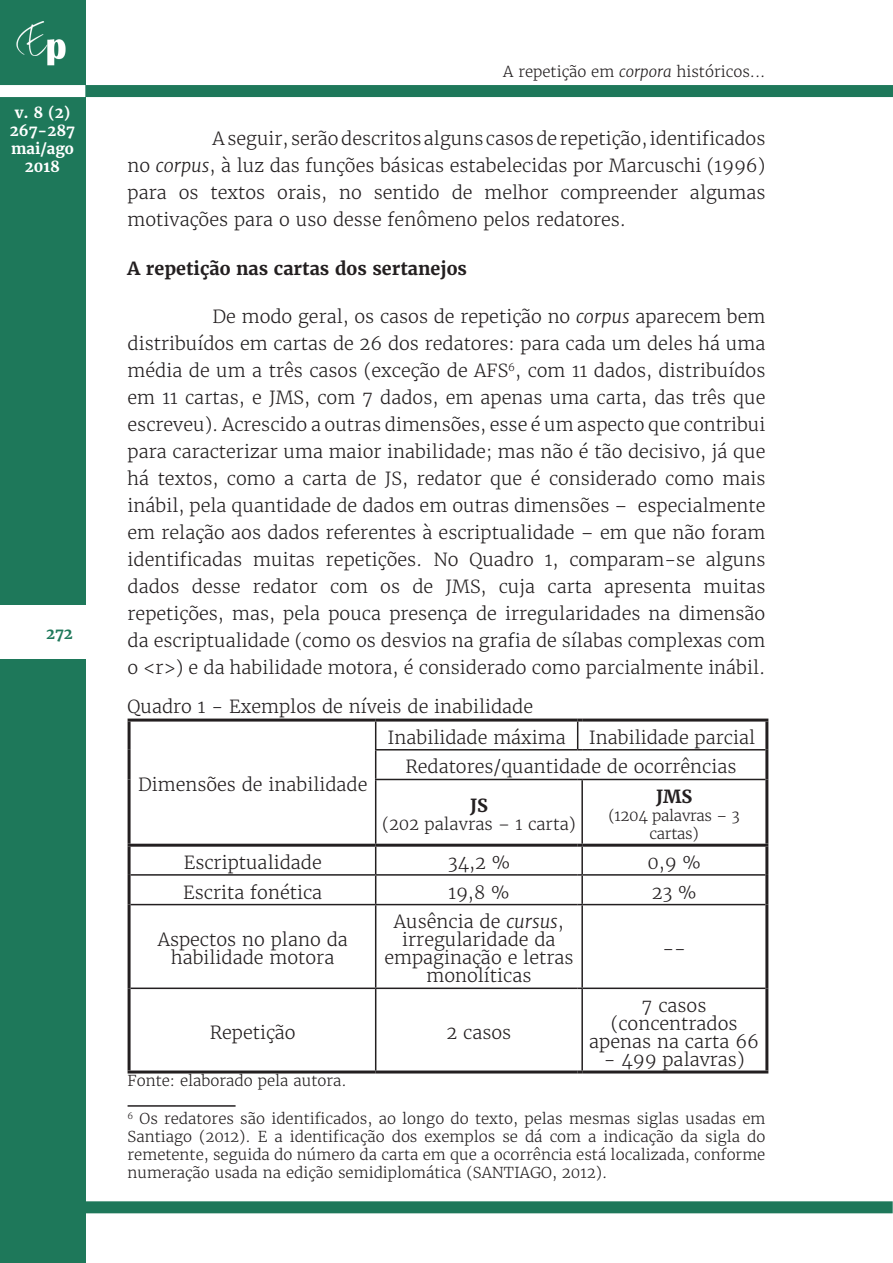
<style>
.page{position:relative;width:893px;height:1263px;background:#fff}
.page>*{position:absolute;margin:0;border:0;box-sizing:border-box;transform-origin:0 0}
.Corpo_do_artigo{font:300 18px/27px "Merriweather";color:#231f20;text-align:justify}
.Tabela{font:300 18px/18px "Merriweather";color:#231f20;text-align:center}
.Título_de_quadro_fig{font:300 18px "Merriweather";color:#231f20}
.Título_de_seção_prim{font:700 18px "Merriweather";color:#231f20}
.Tabela-2{font:700 18px "Merriweather";color:#231f20}
.Tabela-3{font:300 16.5px "Merriweather";color:#231f20}
.Rodapé{font:300 15px/18px "Merriweather";color:#231f20;text-align:justify}
.Fonte_de_quadro{font:300 15px "Merriweather";color:#231f20}
.t1{font:700 15px/18px "Merriweather";color:#fff;text-align:center}
.Tabela-4{font:300 15px/18px "Merriweather";letter-spacing:-.02em;color:#231f20;text-align:center}
.t2{font:700 15px "Merriweather";color:#1e785a}
.s1{font-style:italic}
</style>
<div class="page">
<div style="left:0;top:0;width:85px;height:1263px;background:#1e785a"></div>
<img style="left:16px;top:21px;width:50px;height:45px">
<div style="left:85px;top:85px;width:808px;height:12px;background:#1e785a"></div>
<div style="left:0;top:85px;width:85px;height:12px;background:#fff"></div>
<div style="left:0;top:605px;width:85px;height:53px;background:#fff"></div>
<div style="left:84px;top:1201px;width:809px;height:12px;background:#1e785a"></div>
<hr style="left:375px;top:749px;width:203px;height:1px;background:#231f20">
<svg style="left:375px;top:721px;width:1px;height:58px"></svg>
<hr style="left:582px;top:749px;width:183px;height:1px;background:#231f20">
<hr style="left:375px;top:779px;width:203px;height:1px;background:#231f20">
<hr style="left:375px;top:780px;width:1px;height:64px;background:#231f20">
<hr style="left:582px;top:779px;width:183px;height:1px;background:#231f20">
<hr style="left:581px;top:780px;width:2px;height:64px;background:#231f20">
<hr style="left:581px;top:847px;width:2px;height:27px;background:#231f20">
<hr style="left:131px;top:874px;width:245px;height:2px;background:#231f20">
<hr style="left:376px;top:874px;width:202px;height:2px;background:#231f20">
<svg style="left:375px;top:847px;width:1px;height:57px"></svg>
<hr style="left:582px;top:874px;width:183px;height:2px;background:#231f20">
<hr style="left:581px;top:876px;width:2px;height:28px;background:#231f20">
<hr style="left:131px;top:904px;width:245px;height:1px;background:#231f20">
<hr style="left:376px;top:904px;width:202px;height:1px;background:#231f20">
<hr style="left:375px;top:905px;width:1px;height:82px;background:#231f20">
<hr style="left:582px;top:904px;width:183px;height:1px;background:#231f20">
<hr style="left:581px;top:905px;width:2px;height:82px;background:#231f20">
<hr style="left:131px;top:987px;width:245px;height:2px;background:#231f20">
<hr style="left:376px;top:987px;width:202px;height:2px;background:#231f20">
<hr style="left:375px;top:989px;width:1px;height:81px;background:#231f20">
<hr style="left:582px;top:987px;width:183px;height:2px;background:#231f20">
<hr style="left:581px;top:989px;width:2px;height:81px;background:#231f20">
<hr style="left:128px;top:718px;width:248px;height:3px;background:#231f20">
<hr style="left:128px;top:721px;width:3px;height:29px;background:#231f20">
<hr style="left:128px;top:750px;width:3px;height:29px;background:#231f20">
<hr style="left:128px;top:779px;width:3px;height:65px;background:#231f20">
<hr style="left:376px;top:718px;width:202px;height:3px;background:#231f20">
<svg style="left:577px;top:718px;width:5px;height:32px"></svg>
<hr style="left:582px;top:718px;width:186px;height:3px;background:#231f20">
<hr style="left:765px;top:721px;width:3px;height:29px;background:#231f20">
<hr style="left:765px;top:750px;width:3px;height:29px;background:#231f20">
<hr style="left:765px;top:779px;width:3px;height:65px;background:#231f20">
<hr style="left:128px;top:847px;width:3px;height:28px;background:#231f20">
<hr style="left:765px;top:847px;width:3px;height:28px;background:#231f20">
<hr style="left:128px;top:875px;width:3px;height:29px;background:#231f20">
<hr style="left:765px;top:875px;width:3px;height:29px;background:#231f20">
<hr style="left:128px;top:904px;width:3px;height:84px;background:#231f20">
<hr style="left:765px;top:904px;width:3px;height:84px;background:#231f20">
<hr style="left:128px;top:988px;width:3px;height:82px;background:#231f20">
<hr style="left:765px;top:988px;width:3px;height:82px;background:#231f20">
<hr style="left:128px;top:1070px;width:248px;height:3px;background:#231f20">
<hr style="left:376px;top:1070px;width:202px;height:3px;background:#231f20">
<svg style="left:578px;top:1070px;width:4px;height:3px"></svg>
<hr style="left:582px;top:1070px;width:186px;height:3px;background:#231f20">
<hr style="left:376px;top:844px;width:202px;height:3px;background:#231f20">
<svg style="left:578px;top:844px;width:4px;height:3px"></svg>
<hr style="left:582px;top:844px;width:186px;height:3px;background:#231f20">
<hr style="left:128px;top:844px;width:248px;height:3px;background:#231f20">
<hr style="left:128px;top:1105px;width:108px;height:2px;background:#231f20">
<p class="t1" style="left:10px;top:103px;width:67px">v. 8 (2)<br>267-287 mai/ago<br>2018</p>
<p class="t2" style="left:46px;top:624px;width:28px">272</p>
<p class="Rodapé" style="left:503px;top:63px;width:264px">A repetição em <span class="s1">corpora</span> históricos...</p>
<p class="Corpo_do_artigo" style="left:128px;top:125px;width:639px;text-indent:85px">A seguir, serão descritos alguns casos de repetição, identificados no <span class="s1">corpus</span>, à luz das funções básicas estabelecidas por Marcuschi (1996) para os textos orais, no sentido de melhor compreender algumas motivações para o uso desse fenômeno pelos redatores.</p>
<p class="Título_de_seção_prim" style="left:128px;top:257px;width:341px">A repetição nas cartas dos sertanejos</p>
<p class="Corpo_do_artigo" style="left:128px;top:303px;width:639px;text-indent:85px">De modo geral, os casos de repetição no <span class="s1">corpus</span> aparecem bem distribuídos em cartas de 26 dos redatores: para cada um deles há uma média de um a três casos (exceção de AFS<sup>6</sup>, com 11 dados, distribuídos em 11 cartas, e JMS, com 7 dados, em apenas uma carta, das três que escreveu). Acrescido a outras dimensões, esse é um aspecto que contribui para caracterizar uma maior inabilidade; mas não é tão decisivo, já que há textos, como a carta de JS, redator que é considerado como mais inábil, pela quantidade de dados em outras dimensões – especialmente em relação aos dados referentes à escriptualidade – em que não foram identificadas muitas repetições. No Quadro 1, comparam-se alguns dados desse redator com os de JMS, cuja carta apresenta muitas repetições, mas, pela pouca presença de irregularidades na dimensão da escriptualidade (como os desvios na grafia de sílabas complexas com o &lt;r&gt;) e da habilidade motora, é considerado como parcialmente inábil.</p>
<p class="Título_de_quadro_fig" style="left:128px;top:695px;width:407px">Quadro 1 - Exemplos de níveis de inabilidade</p>
<p class="Tabela" style="left:138px;top:776px;width:231px">Dimensões de inabilidade</p>
<p class="Tabela" style="left:387px;top:728px;width:180px">Inabilidade máxima</p>
<p class="Tabela" style="left:589px;top:728px;width:168px">Inabilidade parcial</p>
<p class="Tabela" style="left:405px;top:758px;width:333px">Redatores/quantidade de ocorrências</p>
<p class="Tabela-2" style="left:470px;top:794px;width:19px">JS</p>
<p class="Tabela-3" style="left:382px;top:814px;width:195px">(202 palavras – 1 carta)</p>
<p class="Tabela-2" style="left:656px;top:785px;width:38px">JMS</p>
<p class="Tabela-4" style="left:608px;top:807px;width:133px">(1204 palavras – 3 cartas)</p>
<p class="Tabela" style="left:184px;top:853px;width:139px">Escriptualidade</p>
<p class="Tabela" style="left:448px;top:853px;width:64px">34,2 %</p>
<p class="Tabela" style="left:647px;top:853px;width:55px">0,9 %</p>
<p class="Tabela" style="left:183px;top:883px;width:141px">Escrita fonética</p>
<p class="Tabela" style="left:448px;top:883px;width:63px">19,8 %</p>
<p class="Tabela" style="left:652px;top:883px;width:46px">23 %</p>
<p class="Tabela" style="left:158px;top:931px;width:192px">Aspectos no plano da habilidade motora</p>
<p class="Tabela" style="left:384px;top:913px;width:191px">Ausência de <span class="s1">cursus</span>, irregularidade da empaginação e letras monolíticas</p>
<p class="Tabela" style="left:662px;top:940px;width:25px">--</p>
<p class="Tabela" style="left:210px;top:1023px;width:88px">Repetição</p>
<p class="Tabela" style="left:447px;top:1023px;width:66px">2 casos</p>
<p class="Tabela" style="left:642px;top:996px;width:66px">7 casos</p>
<p class="Tabela" style="left:589px;top:1014px;width:171px">(concentrados apenas na carta 66</p>
<p class="Tabela" style="left:604px;top:1050px;width:142px">- 499 palavras)</p>
<p class="Fonte_de_quadro" style="left:128px;top:1071px;width:221px">Fonte: elaborado pela autora.</p>
<p class="Rodapé" style="left:128px;top:1109px;width:639px"><sup>6</sup> Os redatores são identificados, ao longo do texto, pelas mesmas siglas usadas em Santiago (2012). E a identificação dos exemplos se dá com a indicação da sigla do remetente, seguida do número da carta em que a ocorrência está localizada, conforme numeração usada na edição semidiplomática (SANTIAGO, 2012).</p>
</div>
